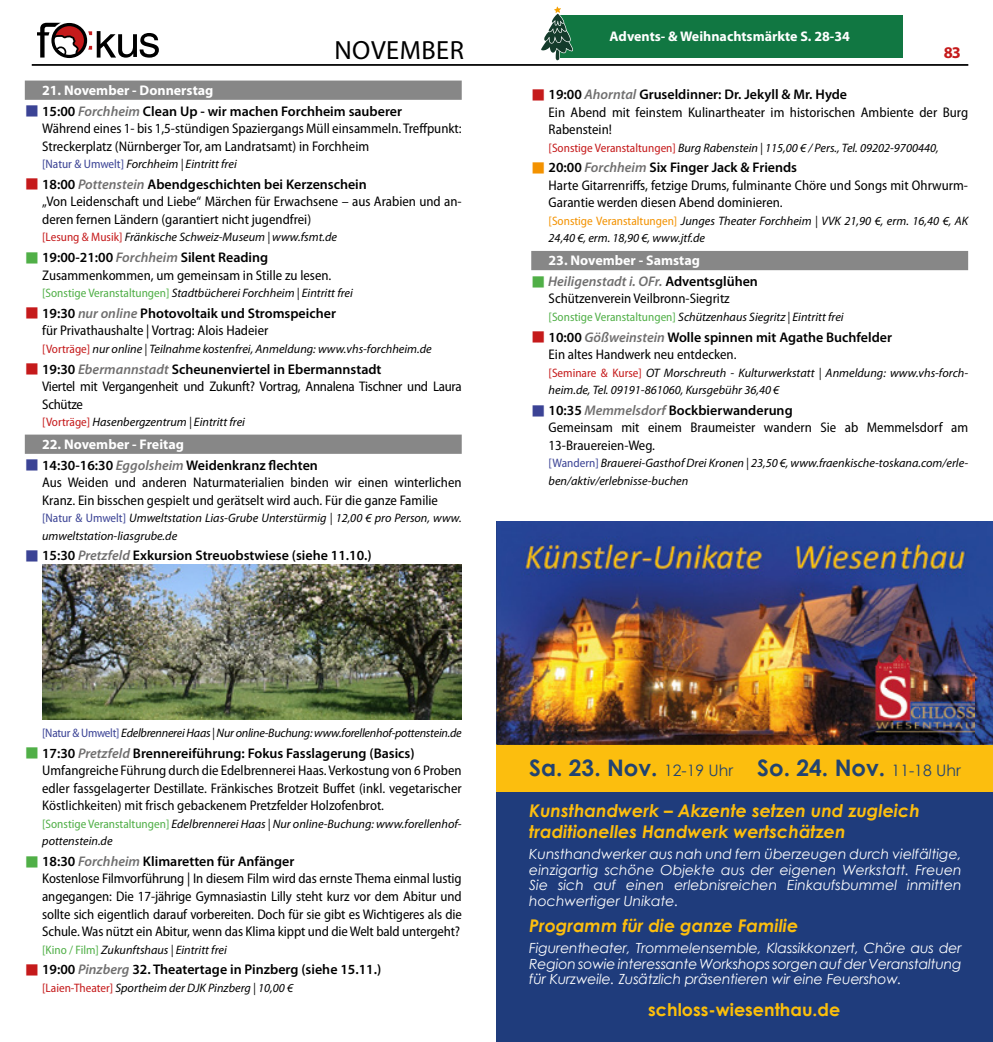
<style>
.page{position:relative;width:993px;height:1042px;background:#fff}
.page>*{position:absolute;margin:0;border:0;box-sizing:border-box;transform-origin:0 0}
.t1{font:26.43px "Myriad Pro";letter-spacing:.02em;color:#000}
.t2{font:700 22.75px "Century Gothic";color:#224370}
.t3{font:italic 700 17.5px/21px "Century Gothic";color:#fcbe0e}
.t4{font:700 17.5px "Century Gothic";color:#fcbf0a}
.t5{font:700 16.45px "Myriad Pro";color:#c51a1b}
.t6{font:semi-condensed 14px/17.5px "Myriad Pro";color:#000}
.t7{font:italic 14px/15.8px "Century Gothic";letter-spacing:-.005em;color:#fff;text-align:justify}
.t8{font:600 14px/17.5px "Myriad Pro";color:#000}
.t9{font:semi-condensed 14px/17.5px "Myriad Pro";letter-spacing:-.02em;color:#000}
.t10{font:700 14px "Myriad Pro";color:#fff}
.t11{font:italic 12.25px/17.5px "Myriad Pro";color:#000}
.t12{font:italic 12.25px "Myriad Pro";letter-spacing:-.02em;color:#000}
.s1{color:#3b4395}
.s2{font-weight:600;font-stretch:normal}
.s3{font-weight:600;font-style:italic;font-stretch:normal;color:#706f6f}
.s4{font-style:normal;font-stretch:semi-condensed;color:#3b4395}
.s5{color:#c51a1b}
.s6{font-style:normal;font-stretch:semi-condensed;color:#c51a1b}
.s7{color:#50af47}
.s8{font-style:normal;font-stretch:semi-condensed;color:#50af47}
.s9{font-style:italic;color:#706f6f}
.s10{color:#f39200}
.s11{font-style:normal;font-stretch:semi-condensed;color:#f39200}
.s12{font-weight:400;font-stretch:semi-condensed}
.s13{font-weight:400;font-size:15.75px}
</style>
<div class="page">
<hr style="left:32px;top:64px;width:935px;height:2px;background:#000">
<svg style="left:37px;top:23px;width:122px;height:35px"></svg>
<div style="left:51px;top:23px;width:36px;height:35px;border:3px solid #000;border-radius:50%"></div>
<div style="left:25px;top:81px;width:436px;height:19px;background:#878787"></div>
<div style="left:25px;top:434px;width:436px;height:20px;background:#878787"></div>
<img style="left:42px;top:564px;width:419px;height:155px">
<div style="left:531px;top:251px;width:436px;height:19px;background:#878787"></div>
<div style="left:556px;top:15px;width:346px;height:43px;background:#117742"></div>
<svg style="left:541px;top:6px;width:32px;height:55px"></svg>
<div style="left:496px;top:521px;width:496px;height:521px;background:#1f3c7c"></div>
<div style="left:496px;top:744px;width:496px;height:47px;background:#fcbe0e"></div>
<img style="left:496px;top:521px;width:496px;height:224px">
<img style="left:864px;top:632px;width:109px;height:113px">
<p class="t10" style="left:609px;top:29px;width:242px">Advents- &amp; Weihnachtsmärkte S. 28-34</p>
<h1 class="t1" style="left:334px;top:34px;width:131px">NOVEMBER</h1>
<p class="t5" style="left:943px;top:44px;width:19px">83</p>
<p class="t10" style="left:42px;top:82px;width:173px">21. November - Donnerstag</p>
<p class="t6" style="left:42px;top:102px;width:421px;text-indent:-17px"><span class="s1">■</span> <span class="s2">15:00</span> <span class="s3">Forchheim</span> <span class="s2">Clean Up - wir machen Forchheim sauberer<br></span>Während eines 1- bis 1,5-stündigen Spaziergangs Müll einsammeln. Treffpunkt:<br>Streckerplatz (Nürnberger Tor, am Landratsamt) in Forchheim</p>
<p class="t11" style="left:42px;top:155px;width:196px"><span class="s4">[Natur &amp; Umwelt]</span> Forchheim | Eintritt frei</p>
<p class="t6" style="left:42px;top:176px;width:421px;text-indent:-17px"><span class="s5">■</span> <span class="s2">18:00</span> <span class="s3">Pottenstein</span> <span class="s2">Abendgeschichten bei Kerzenschein<br></span>„Von Leidenschaft und Liebe“ Märchen für Erwachsene – aus Arabien und an&shy;deren fernen Ländern (garantiert nicht jugendfrei)</p>
<p class="t11" style="left:42px;top:228px;width:296px"><span class="s6">[Lesung &amp; Musik]</span> Fränkische Schweiz-Museum | www.fsmt.de</p>
<p class="t6" style="left:42px;top:249px;width:290px;text-indent:-17px"><span class="s7">■</span> <span class="s2">19:00-21:00</span> <span class="s3">Forchheim</span> <span class="s2">Silent Reading<br></span>Zusammenkommen, um gemeinsam in Stille zu lesen.</p>
<p class="t11" style="left:42px;top:284px;width:312px"><span class="s8">[Sonstige Veranstaltungen]</span> Stadtbücherei Forchheim | Eintritt frei</p>
<p class="t6" style="left:42px;top:305px;width:295px;text-indent:-17px"><span class="s5">■</span> <span class="s2">19:30</span> <span class="s3">nur online</span> <span class="s2">Photovoltaik und Stromspeicher </span>für Privathaushalte | Vortrag: Alois Hadeier</p>
<p class="t11" style="left:42px;top:340px;width:391px"><span class="s6">[Vorträge]</span> nur online | Teilnahme kostenfrei, Anmeldung: www.vhs-forchheim.de</p>
<p class="t9" style="left:42px;top:360px;width:421px;text-indent:-17px"><span class="s5">■</span> <span class="s2">19:30</span> <span class="s3">Ebermannstadt</span> <span class="s2">Scheunenviertel in Ebermannstadt<br></span>Viertel mit Vergangenheit und Zukunft? Vortrag, Annalena Tischner und Laura<br>Schütze</p>
<p class="t11" style="left:42px;top:413px;width:204px"><span class="s6">[Vorträge]</span> Hasenbergzentrum | Eintritt frei</p>
<p class="t10" style="left:42px;top:436px;width:143px">22. November - Freitag</p>
<p class="t6" style="left:42px;top:456px;width:421px;text-indent:-17px"><span class="s1">■</span> <span class="s2">14:30-16:30</span> <span class="s3">Eggolsheim</span> <span class="s2">Weidenkranz flechten<br></span>Aus Weiden und anderen Naturmaterialien binden wir einen winterlichen<br>Kranz. Ein bisschen gespielt und gerätselt wird auch. Für die ganze Familie</p>
<p class="t11" style="left:42px;top:509px;width:421px"><span class="s4">[Natur &amp; Umwelt]</span> Umweltstation Lias-Grube Unterstürmig | 12,00 € pro Person, www. umweltstation-liasgrube.de</p>
<p class="t8" style="left:25px;top:547px;width:348px"><span class="s1">■</span> 15:30 <span class="s9">Pretzfeld</span> Exkursion Streuobstwiese (siehe 11.10.)</p>
<p class="t12" style="left:42px;top:725px;width:421px"><span class="s4">[Natur &amp; Umwelt]</span> Edelbrennerei Haas | Nur online-Buchung: www.forellenhof-pottenstein.de</p>
<p class="t6" style="left:42px;top:744px;width:421px;text-indent:-17px"><span class="s7">■</span> <span class="s2">17:30</span> <span class="s3">Pretzfeld</span> <span class="s2">Brennereiführung: Fokus Fasslagerung (Basics)<br></span>Umfangreiche Führung durch die Edelbrennerei Haas. Verkostung von 6 Proben edler fassgelagerter Destillate. Fränkisches Brotzeit Buffet (inkl. vegetarischer Köstlichkeiten) mit frisch gebackenem Pretzfelder Holzofenbrot.</p>
<p class="t11" style="left:42px;top:814px;width:421px"><span class="s8">[Sonstige Veranstaltungen]</span> Edelbrennerei Haas | Nur online-Buchung: www.forellenhof&shy;pottenstein.de</p>
<p class="t6" style="left:42px;top:853px;width:421px;text-indent:-17px"><span class="s7">■</span> <span class="s2">18:30</span> <span class="s3">Forchheim</span> <span class="s2">Klimaretten für Anfänger<br></span>Kostenlose Filmvorführung | In diesem Film wird das ernste Thema einmal lustig angegangen: Die 17-jährige Gymnasiastin Lilly steht kurz vor dem Abitur und sollte sich eigentlich darauf vorbereiten. Doch für sie gibt es Wichtigeres als die Schule. Was nützt ein Abitur, wenn das Klima kippt und die Welt bald untergeht?</p>
<p class="t11" style="left:42px;top:940px;width:186px"><span class="s8">[Kino / Film]</span> Zukunftshaus | Eintritt frei</p>
<p class="t8" style="left:25px;top:961px;width:358px"><span class="s5">■</span> 19:00 <span class="s9">Pinzberg</span> 32. Theatertage in Pinzberg (siehe 15.11.)</p>
<p class="t11" style="left:42px;top:978px;width:252px"><span class="s6">[Laien-Theater]</span> Sportheim der DJK Pinzberg | 10,00 €</p>
<p class="t6" style="left:548px;top:86px;width:421px;text-indent:-17px"><span class="s5">■</span> <span class="s2">19:00</span> <span class="s3">Ahorntal</span> <span class="s2">Gruseldinner: Dr. Jekyll &amp; Mr. Hyde<br></span>Ein Abend mit feinstem Kulinartheater im historischen Ambiente der Burg<br>Rabenstein!</p>
<p class="t11" style="left:548px;top:139px;width:391px"><span class="s6">[Sonstige Veranstaltungen]</span> Burg Rabenstein | 115,00 € / Pers., Tel. 09202-9700440,</p>
<p class="t6" style="left:548px;top:159px;width:421px;text-indent:-17px"><span class="s10">■</span> <span class="s2">20:00</span> <span class="s3">Forchheim</span> <span class="s2">Six Finger Jack &amp; Friends<br></span>Harte Gitarrenriffs, fetzige Drums, fulminante Chöre und Songs mit Ohrwurm-<br>Garantie werden diesen Abend dominieren.</p>
<p class="t11" style="left:548px;top:212px;width:421px"><span class="s11">[Sonstige Veranstaltungen]</span> Junges Theater Forchheim | VVK 21,90 €, erm. 16,40 €, AK<br>24,40 €, erm. 18,90 €, www.jtf.de</p>
<p class="t10" style="left:548px;top:253px;width:153px">23. November - Samstag</p>
<p class="t6" style="left:548px;top:273px;width:211px;text-indent:-17px"><span class="s7">■</span> <span class="s3">Heiligenstadt i. OFr.</span> <span class="s2">Adventsglühen<br></span>Schützenverein Veilbronn-Siegritz</p>
<p class="t11" style="left:548px;top:308px;width:296px"><span class="s8">[Sonstige Veranstaltungen]</span> Schützenhaus Siegritz | Eintritt frei</p>
<p class="t8" style="left:548px;top:328px;width:345px;text-indent:-17px"><span class="s5">■</span> 10:00 <span class="s9">Gößweinstein</span> Wolle spinnen mit Agathe Buchfelder<br><span class="s12">Ein altes Handwerk neu entdecken.</span></p>
<p class="t11" style="left:548px;top:364px;width:421px"><span class="s6">[Seminare &amp; Kurse]</span> OT Morschreuth - Kulturwerkstatt | Anmeldung: www.vhs-forch&shy;heim.de, Tel. 09191-861060, Kursgebühr 36,40 €</p>
<p class="t6" style="left:548px;top:402px;width:421px;text-indent:-17px"><span class="s1">■</span> <span class="s2">10:35</span> <span class="s3">Memmelsdorf</span> <span class="s2">Bockbierwanderung<br></span>Gemeinsam mit einem Braumeister wandern Sie ab Memmelsdorf am<br>13-Brauereien-Weg.</p>
<p class="t11" style="left:548px;top:454px;width:421px"><span class="s4">[Wandern]</span> Brauerei-Gasthof Drei Kronen | 23,50 €, www.fraenkische-toskana.com/erle&shy;ben/aktiv/erlebnisse-buchen</p>
<h2 class="t2" style="left:529px;top:750px;width:433px">Sa. 23. Nov. <span class="s13">12-19 Uhr</span> So. 24. Nov. <span class="s13">11-18 Uhr</span></h2>
<p class="t3" style="left:529px;top:799px;width:392px">Kunsthandwerk – Akzente setzen und zugleich traditionelles Handwerk wertschätzen</p>
<p class="t7" style="left:529px;top:846px;width:434px">Kunsthandwerker aus nah und fern überzeugen durch vielfältige, einzigartig schöne Objekte aus der eigenen Werkstatt. Freuen Sie sich auf einen erlebnisreichen Einkaufsbummel inmitten hochwertiger Unikate.</p>
<p class="t3" style="left:529px;top:914px;width:270px">Programm für die ganze Familie</p>
<p class="t7" style="left:529px;top:939px;width:434px">Figurentheater, Trommelensemble, Klassikkonzert, Chöre aus der Region sowie interessante Workshops sorgen auf der Veranstaltung für Kurzweile. Zusätzlich präsentieren wir eine Feuershow.</p>
<p class="t4" style="left:648px;top:996px;width:193px">schloss-wiesenthau.de</p>
</div>
